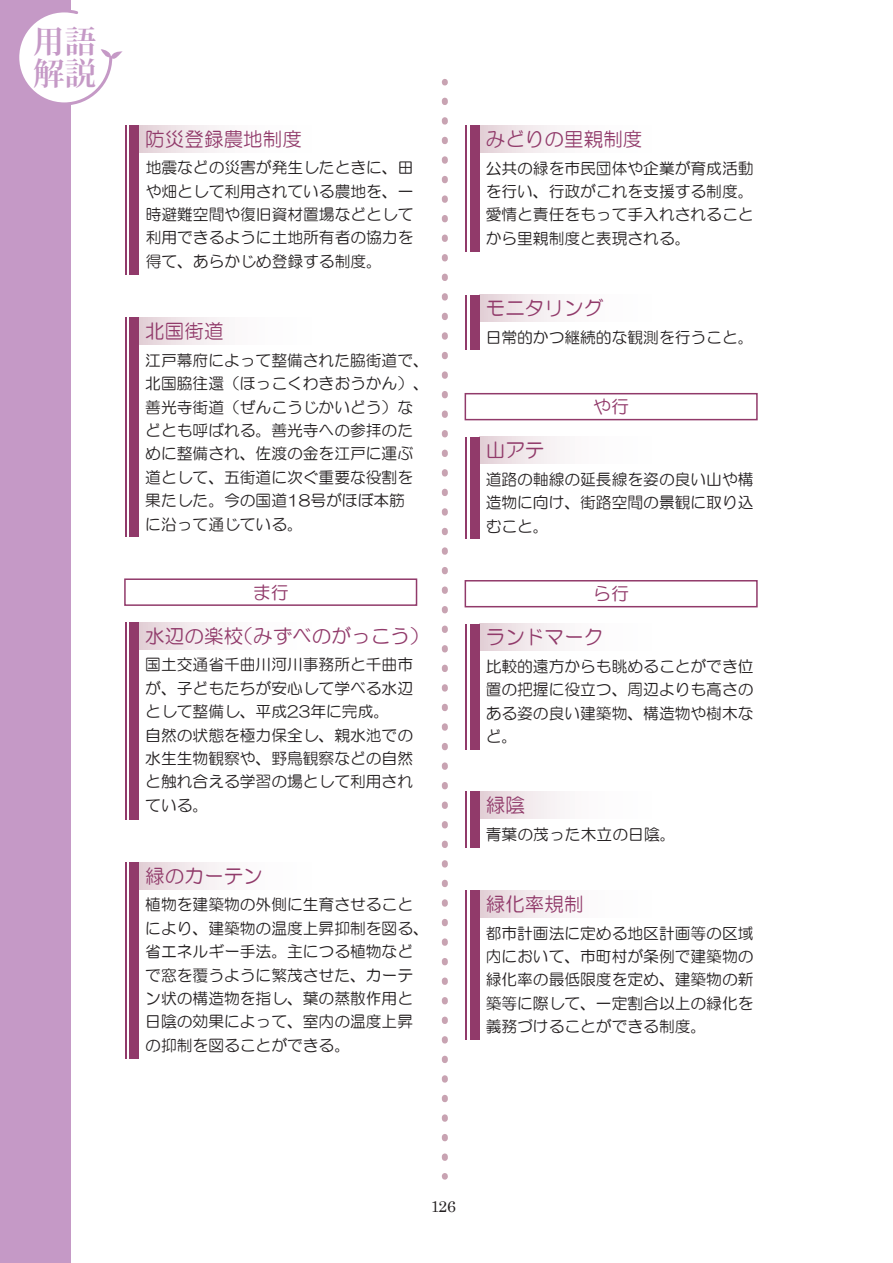
<style>
.page{position:relative;width:893px;height:1263px;background:#fff}
.page>*{position:absolute;margin:0;border:0;box-sizing:border-box;transform-origin:0 0}
.t1{font:700 31.5px/32.5px "Koz Min Pro";color:#c599c6}
.t2{font:19.5px "HG Maru Gothic MPRO";letter-spacing:.005em;color:#913a6a}
.t3{font:18px "HG Maru Gothic MPRO";color:#913a6a}
.t4{font:15.75px/23.4px "HG Maru Gothic MPRO";color:#231f20;text-align:justify}
.t5{font:15.75px "Century";color:#231f20}
</style>
<div class="page">
<div style="left:0;top:0;width:70px;height:1263px;background:#c599c6"></div>
<svg style="left:19px;top:8px;width:104px;height:99px"></svg>
<svg style="left:139px;top:125px;width:80px;height:27px"></svg>
<div style="left:129px;top:125px;width:10px;height:150px;background:#913a6a"></div>
<hr style="left:125px;top:125px;width:1px;height:150px;background:#913a6a">
<div style="left:124px;top:578px;width:293px;height:28px;border:2px solid #913a6a"></div>
<div style="left:465px;top:393px;width:293px;height:27px;border:2px solid #913a6a"></div>
<svg style="left:480px;top:437px;width:80px;height:27px"></svg>
<div style="left:470px;top:437px;width:10px;height:101px;background:#913a6a"></div>
<hr style="left:465px;top:437px;width:2px;height:101px;background:#913a6a">
<div style="left:465px;top:580px;width:293px;height:27px;border:2px solid #913a6a"></div>
<svg style="left:480px;top:624px;width:80px;height:27px"></svg>
<div style="left:470px;top:624px;width:10px;height:125px;background:#913a6a"></div>
<hr style="left:465px;top:624px;width:2px;height:125px;background:#913a6a">
<svg style="left:480px;top:792px;width:80px;height:27px"></svg>
<div style="left:470px;top:792px;width:10px;height:56px;background:#913a6a"></div>
<hr style="left:465px;top:792px;width:2px;height:56px;background:#913a6a">
<svg style="left:480px;top:890px;width:80px;height:27px"></svg>
<div style="left:470px;top:890px;width:10px;height:150px;background:#913a6a"></div>
<hr style="left:465px;top:890px;width:2px;height:150px;background:#913a6a">
<svg style="left:139px;top:318px;width:80px;height:27px"></svg>
<div style="left:129px;top:318px;width:10px;height:219px;background:#913a6a"></div>
<hr style="left:125px;top:318px;width:1px;height:219px;background:#913a6a">
<svg style="left:139px;top:622px;width:80px;height:27px"></svg>
<div style="left:129px;top:622px;width:10px;height:198px;background:#913a6a"></div>
<hr style="left:125px;top:622px;width:1px;height:198px;background:#913a6a">
<svg style="left:139px;top:862px;width:80px;height:27px"></svg>
<div style="left:129px;top:862px;width:10px;height:197px;background:#913a6a"></div>
<hr style="left:125px;top:862px;width:1px;height:197px;background:#913a6a">
<svg style="left:480px;top:125px;width:80px;height:27px"></svg>
<div style="left:470px;top:125px;width:10px;height:127px;background:#913a6a"></div>
<hr style="left:465px;top:125px;width:2px;height:127px;background:#913a6a">
<svg style="left:480px;top:295px;width:80px;height:27px"></svg>
<div style="left:470px;top:295px;width:10px;height:55px;background:#913a6a"></div>
<hr style="left:465px;top:295px;width:2px;height:55px;background:#913a6a">
<svg style="left:442px;top:101px;width:6px;height:1060px"></svg>
<h1 class="t1" style="left:33px;top:23px;width:64px">用語解説</h1>
<p class="t2" style="left:145px;top:129px;width:158px">防災登録農地制度</p>
<p class="t4" style="left:146px;top:156px;width:269px">地震などの災害が発生したときに、田や畑として利用されている農地を、一時避難空間や復旧資材置場などとして利用できるように土地所有者の協力を得て、あらかじめ登録する制度。</p>
<p class="t2" style="left:145px;top:321px;width:80px">北国街道</p>
<p class="t4" style="left:145px;top:348px;width:285px;text-align:left">江戸幕府によって整備された脇街道で、北国脇往還（ほっこくわきおうかん）、善光寺街道（ぜんこうじかいどう）などとも呼ばれる。善光寺への参拝のために整備され、佐渡の金を江戸に運ぶ道として、五街道に次ぐ重要な役割を果たした。今の国道18号がほぼ本筋<br>に沿って通じている。</p>
<p class="t3" style="left:253px;top:583px;width:37px">ま行</p>
<p class="t2" style="left:145px;top:626px;width:286px">水辺の楽校（みずべのがっこう）</p>
<p class="t4" style="left:145px;top:653px;width:269px;text-align:left">国土交通省千曲川河川事務所と千曲市が、子どもたちが安心して学べる水辺として整備し、平成23年に完成。<br>自然の状態を極力保全し、親水池での水生生物観察や、野鳥観察などの自然と触れ合える学習の場として利用されている。</p>
<p class="t2" style="left:145px;top:866px;width:119px">緑のカーテン</p>
<p class="t4" style="left:145px;top:893px;width:285px;text-align:left">植物を建築物の外側に生育させることにより、建築物の温度上昇抑制を図る、省エネルギー手法。主につる植物などで窓を覆うように繁茂させた、カーテン状の構造物を指し、葉の蒸散作用と日陰の効果によって、室内の温度上昇の抑制を図ることができる。</p>
<p class="t2" style="left:486px;top:129px;width:158px">みどりの里親制度</p>
<p class="t4" style="left:486px;top:156px;width:269px">公共の緑を市民団体や企業が育成活動を行い、行政がこれを支援する制度。愛情と責任をもって手入れされることから里親制度と表現される。</p>
<p class="t2" style="left:486px;top:299px;width:119px">モニタリング</p>
<p class="t4" style="left:486px;top:326px;width:269px">日常的かつ継続的な観測を行うこと。</p>
<p class="t2" style="left:486px;top:440px;width:60px">山アテ</p>
<p class="t3" style="left:593px;top:398px;width:37px">や行</p>
<p class="t4" style="left:486px;top:467px;width:269px">道路の軸線の延長線を姿の良い山や構造物に向け、街路空間の景観に取り込むこと。</p>
<p class="t3" style="left:593px;top:585px;width:37px">ら行</p>
<p class="t2" style="left:486px;top:627px;width:119px">ランドマーク</p>
<p class="t4" style="left:486px;top:654px;width:269px">比較的遠方からも眺めることができ位置の把握に役立つ、周辺よりも高さのある姿の良い建築物、構造物や樹木など。</p>
<p class="t2" style="left:486px;top:795px;width:41px">緑陰</p>
<p class="t4" style="left:486px;top:822px;width:191px">青葉の茂った木立の日陰。</p>
<p class="t2" style="left:486px;top:894px;width:99px">緑化率規制</p>
<p class="t4" style="left:486px;top:921px;width:269px">都市計画法に定める地区計画等の区域内において、市町村が条例で建築物の緑化率の最低限度を定め、建築物の新築等に際して、一定割合以上の緑化を義務づけることができる制度。</p>
<p class="t5" style="left:431px;top:1193px;width:27px">126</p>
</div>
